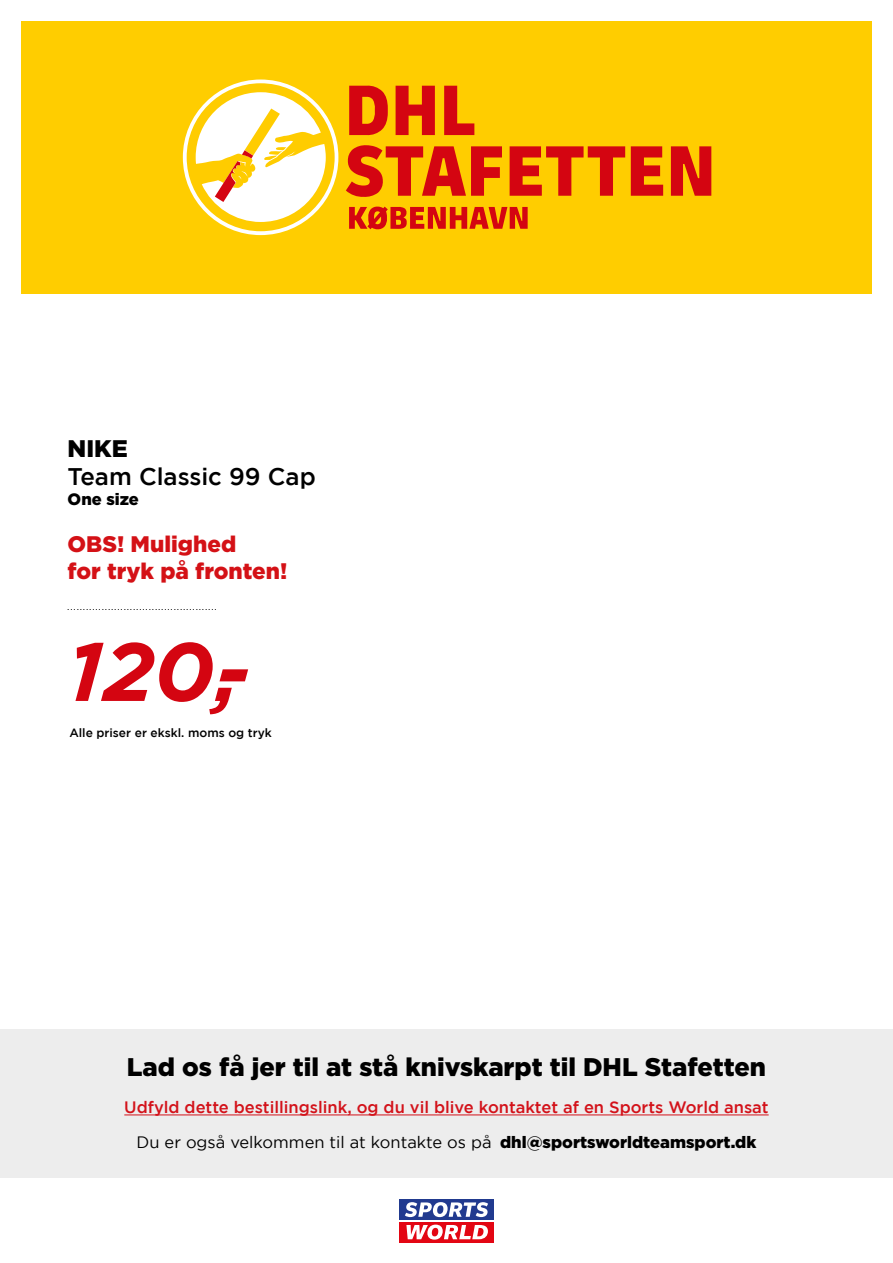
<style>
.page{position:relative;width:893px;height:1263px;background:#fff}
.page>*{position:absolute;margin:0;border:0;box-sizing:border-box;transform-origin:0 0}
.t1{font:italic 700 82.5px "Gotham";color:#d40511}
.t2{font:900 25.5px "Gotham";color:#000}
.t3{font:500 24px "Gotham";color:#000}
.t4{font:900 24px "Gotham";color:#000}
.t5{font:900 22.5px/27px "Gotham";color:#d41116}
.t6{font:500 16.5px "Gotham";color:#d3121a}
.t7{font:16.5px "Gotham";color:#000}
.t8{font:900 16.5px "Gotham";color:#000}
.t9{font:500 12px "Gotham";color:#000}
.t10{font:9px "Bebas Neue";color:#000}
.s1{font-weight:900}
</style>
<div class="page">
<div style="left:21px;top:21px;width:851px;height:272px;background:#ffcd00"></div>
<svg style="left:349px;top:85px;width:39px;height:50px"></svg>
<svg style="left:396px;top:86px;width:39px;height:49px"></svg>
<svg style="left:444px;top:86px;width:30px;height:49px"></svg>
<svg style="left:346px;top:145px;width:156px;height:52px"></svg>
<svg style="left:510px;top:146px;width:115px;height:50px"></svg>
<svg style="left:631px;top:146px;width:32px;height:50px"></svg>
<svg style="left:671px;top:146px;width:40px;height:50px"></svg>
<svg style="left:349px;top:206px;width:179px;height:23px"></svg>
<svg style="left:183px;top:80px;width:155px;height:155px"></svg>
<div style="left:0;top:1029px;width:893px;height:149px;background:#ededed"></div>
<hr style="left:124px;top:1115px;width:645px;height:1px;background:#d3121a">
<div style="left:399px;top:1199px;width:95px;height:20px;background:#213a8f"></div>
<div style="left:399px;top:1222px;width:95px;height:20px;background:#e30613"></div>
<svg style="left:405px;top:1202px;width:83px;height:15px"></svg>
<svg style="left:406px;top:1224px;width:82px;height:15px"></svg>
<h3 class="t4" style="left:68px;top:434px;width:62px">NIKE</h3>
<h3 class="t3" style="left:68px;top:463px;width:250px">Team Classic 99 Cap</h3>
<p class="t8" style="left:68px;top:490px;width:73px">One size</p>
<h3 class="t5" style="left:68px;top:530px;width:221px">OBS! Mulighed<br>for tryk på fronten!</h3>
<p class="t10" style="left:68px;top:601px;width:150px">. . . . . . . . . . . . . . . . . . . . . . . . . . . . . . . . . . . . . . . . . . . . . . . .</p>
<h1 class="t1" style="left:68px;top:624px;width:184px">120,-</h1>
<p class="t9" style="left:69px;top:726px;width:204px">Alle priser er ekskl. moms og tryk</p>
<h2 class="t2" style="left:127px;top:1053px;width:641px">Lad os få jer til at stå knivskarpt til DHL Stafetten</h2>
<p class="t6" style="left:124px;top:1097px;width:646px">Udfyld dette bestillingslink, og du vil blive kontaktet af en Sports World ansat</p>
<p class="t7" style="left:137px;top:1133px;width:621px">Du er også velkommen til at kontakte os på <span class="s1">dhl@sportsworldteamsport.dk</span></p>
</div>
